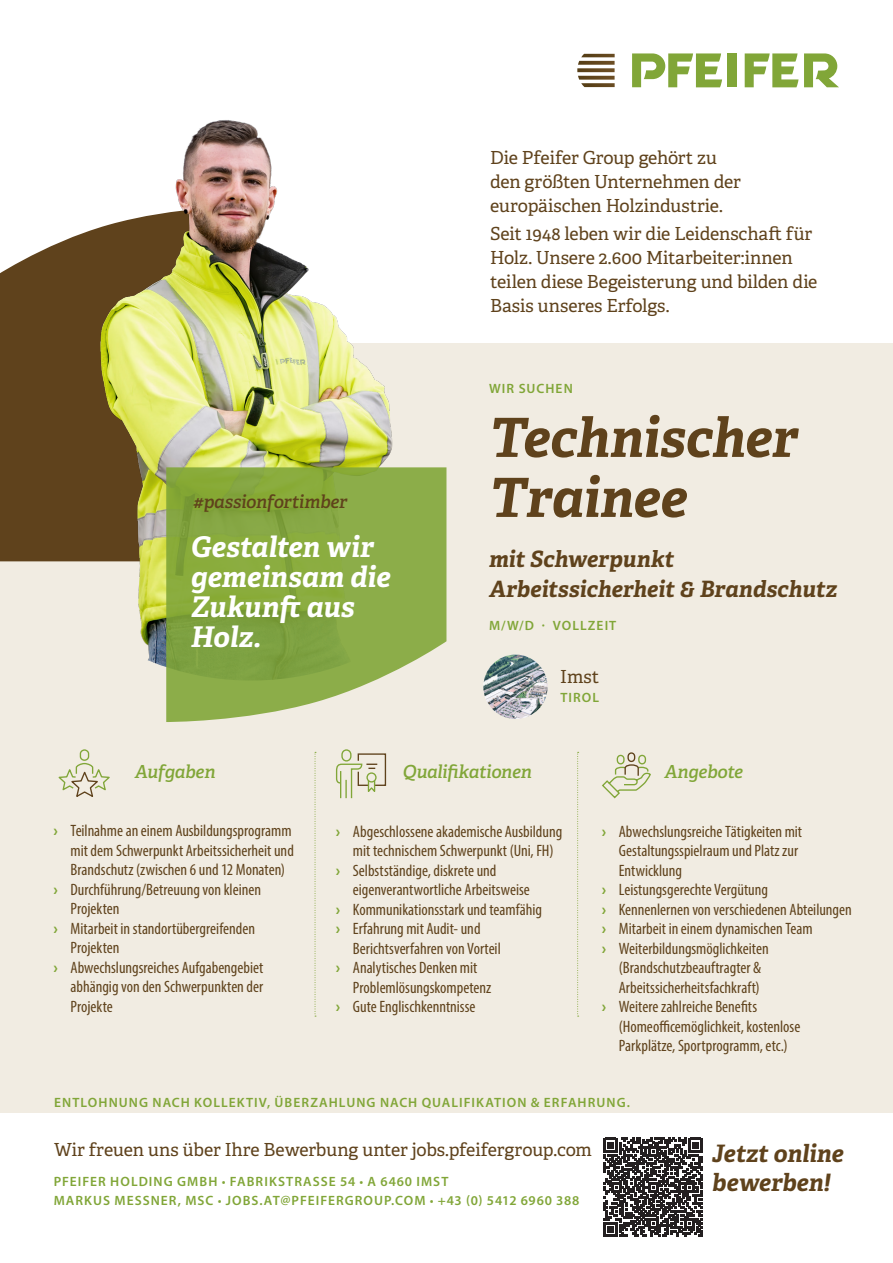
<style>
.page{position:relative;width:893px;height:1263px;background:#fff}
.page>*{position:absolute;margin:0;border:0;box-sizing:border-box;transform-origin:0 0}
.Gesuchte_Position{font:italic 700 54px/60px "Adelle";letter-spacing:-.005em;color:#5f421c}
.Claim__Quote{font:italic 700 28.5px/30px "Adelle";letter-spacing:-.005em;color:#fff}
.Claim__Quote-2{font:italic 700 24px "Adelle";color:#5f421c}
.Standort__Facts__Wir_Suchen{font:italic 700 22.5px "Adelle";color:#5f421c}
.Fließtext_Regular__CTA__Adelle{font:18px/24px "Adelle";letter-spacing:-.005em;color:#5f421c}
.Fließtext_Headline__Hashtag__Adelle{font:italic 600 18px "Adelle";letter-spacing:-.02em;color:#81a638}
.Fließtext_Headline__Hashtag__Adelle-2{font:italic 600 18px "Adelle";letter-spacing:-.015em;color:#5f421c}
.t1{font:condensed 16.5px/19.5px "Myriad Pro";color:#5f421c}
.Standort__Facts__Wir_Suchen-2{font:600 13.5px "Myriad Pro";letter-spacing:.08em;color:#81a638}
.s1{font-weight:700;font-stretch:normal;color:#81a638}
.s2{font-weight:900}
</style>
<div class="page">
<div style="left:0;top:343px;width:893px;height:770px;background:#f1ece2"></div>
<div style="left:727px;top:53px;width:9px;height:34px;background:#81a638"></div>
<svg style="left:804px;top:53px;width:35px;height:34px"></svg>
<svg style="left:745px;top:53px;width:53px;height:34px"></svg>
<svg style="left:632px;top:53px;width:90px;height:34px"></svg>
<svg style="left:577px;top:54px;width:38px;height:33px"></svg>
<img style="left:0;top:120px;width:525px;height:555px">
<svg style="left:166px;top:467px;width:280px;height:255px;background:#92af52"></svg>
<svg style="left:577px;top:752px;width:2px;height:265px"></svg>
<svg style="left:315px;top:752px;width:1px;height:265px"></svg>
<img style="left:483px;top:655px;width:65px;height:64px;border-radius:32px">
<svg style="left:58px;top:749px;width:52px;height:48px"></svg>
<svg style="left:602px;top:752px;width:49px;height:47px"></svg>
<svg style="left:335px;top:749px;width:52px;height:50px"></svg>
<svg style="left:604px;top:1138px;width:98px;height:98px"></svg>
<p class="Fließtext_Headline__Hashtag__Adelle-2" style="left:193px;top:490px;width:156px">#passionfortimber</p>
<p class="Claim__Quote" style="left:191px;top:532px;width:201px">Gestalten wir gemeinsam die<br>Zukunft aus<br>Holz.</p>
<p class="Fließtext_Regular__CTA__Adelle" style="left:490px;top:146px;width:252px">Die Pfeifer Group gehört zu den größten Unternehmen der europäischen Holzindustrie.</p>
<p class="Fließtext_Regular__CTA__Adelle" style="left:490px;top:222px;width:329px">Seit 1948 leben wir die Leidenschaft für Holz. Unsere 2.600 Mitarbeiter:innen teilen diese Begeisterung und bilden die Basis unseres Erfolgs.</p>
<p class="Standort__Facts__Wir_Suchen-2" style="left:489px;top:379px;width:85px">WIR SUCHEN</p>
<p class="Gesuchte_Position" style="left:489px;top:408px;width:310px">Technischer<br>Trainee</p>
<p class="Standort__Facts__Wir_Suchen" style="left:489px;top:545px;width:186px">mit Schwerpunkt</p>
<p class="Standort__Facts__Wir_Suchen" style="left:489px;top:575px;width:349px">Arbeitssicherheit &amp; Brandschutz</p>
<p class="Standort__Facts__Wir_Suchen-2" style="left:489px;top:617px;width:129px">M/W/D · VOLLZEIT</p>
<p class="Fließtext_Regular__CTA__Adelle" style="left:560px;top:665px;width:40px">Imst</p>
<p class="Standort__Facts__Wir_Suchen-2" style="left:560px;top:689px;width:40px">TIROL</p>
<p class="Fließtext_Headline__Hashtag__Adelle" style="left:135px;top:761px;width:82px">Aufgaben</p>
<p class="Fließtext_Headline__Hashtag__Adelle" style="left:403px;top:761px;width:131px">Qualifikationen</p>
<p class="Fließtext_Headline__Hashtag__Adelle" style="left:664px;top:761px;width:80px">Angebote</p>
<p class="t1" style="left:71px;top:821px;width:225px;text-indent:-17px"><span class="s1">›</span> Teilnahme an einem Ausbildungsprogramm mit dem Schwerpunkt Arbeitssicherheit und<br>Brandschutz (zwischen 6 und 12 Monaten)</p>
<p class="t1" style="left:71px;top:879px;width:192px;text-indent:-17px"><span class="s1">›</span> Durchführung/Betreuung von kleinen<br>Projekten</p>
<p class="t1" style="left:71px;top:918px;width:186px;text-indent:-17px"><span class="s1">›</span> Mitarbeit in standortübergreifenden<br>Projekten</p>
<p class="t1" style="left:71px;top:957px;width:194px;text-align:justify;text-indent:-17px"><span class="s1">›</span> Abwechslungsreiches Aufgabengebiet abhängig von den Schwerpunkten der Projekte</p>
<p class="t1" style="left:336px;top:821px;width:228px;text-align:center"><span class="s1">›</span> Abgeschlossene akademische Ausbildung mit technischem Schwerpunkt (Uni, FH)</p>
<p class="t1" style="left:353px;top:860px;width:178px;text-indent:-17px"><span class="s1">›</span> Selbstständige, diskrete und eigenverantwortliche Arbeitsweise</p>
<p class="t1" style="left:336px;top:899px;width:208px"><span class="s1">›</span> Kommunikationsstark und teamfähig</p>
<p class="t1" style="left:353px;top:919px;width:149px;text-indent:-17px"><span class="s1">›</span> Erfahrung mit Audit- und<br>Berichtsverfahren von Vorteil</p>
<p class="t1" style="left:353px;top:958px;width:140px;text-indent:-17px"><span class="s1">›</span> Analytisches Denken mit<br>Problemlösungskompetenz</p>
<p class="t1" style="left:336px;top:997px;width:141px"><span class="s1">›</span> Gute Englischkenntnisse</p>
<p class="t1" style="left:619px;top:821px;width:185px;text-indent:-17px"><span class="s1">›</span> Abwechslungsreiche Tätigkeiten mit<br>Gestaltungsspielraum und Platz zur<br>Entwicklung</p>
<p class="t1" style="left:602px;top:880px;width:168px"><span class="s1">›</span> Leistungsgerechte Vergütung</p>
<p class="t1" style="left:602px;top:899px;width:252px"><span class="s1">›</span> Kennenlernen von verschiedenen Abteilungen</p>
<p class="t1" style="left:602px;top:919px;width:212px"><span class="s1">›</span> Mitarbeit in einem dynamischen Team</p>
<p class="t1" style="left:602px;top:938px;width:168px;text-align:center"><span class="s1">›</span> Weiterbildungsmöglichkeiten (Brandschutzbeauftragter &amp;<br>Arbeitssicherheitsfachkraft)</p>
<p class="t1" style="left:619px;top:997px;width:183px;text-indent:-17px"><span class="s1">›</span> Weitere zahlreiche Benefits (Homeofficemöglichkeit, kostenlose<br>Parkplätze, Sportprogramm, etc.)</p>
<p class="Standort__Facts__Wir_Suchen-2" style="left:54px;top:1093px;width:577px">ENTLOHNUNG NACH KOLLEKTIV, ÜBERZAHLUNG NACH QUALIFIKATION &amp; ERFAHRUNG.</p>
<p class="Fließtext_Regular__CTA__Adelle" style="left:54px;top:1137px;width:539px">Wir freuen uns über Ihre Bewerbung unter jobs.pfeifergroup.com</p>
<p class="Standort__Facts__Wir_Suchen-2" style="left:54px;top:1173px;width:396px">PFEIFER HOLDING GMBH <span class="s2">∙</span> FABRIKSTRASSE 54 <span class="s2">∙</span> A 6460 IMST</p>
<p class="Standort__Facts__Wir_Suchen-2" style="left:54px;top:1192px;width:527px">MARKUS MESSNER, MSC <span class="s2">∙</span> JOBS.AT@PFEIFERGROUP.COM <span class="s2">∙</span> +43 (0) 5412 6960 388</p>
<p class="Claim__Quote-2" style="left:712px;top:1138px;width:133px">Jetzt online</p>
<p class="Claim__Quote-2" style="left:712px;top:1167px;width:120px">bewerben!</p>
</div>
